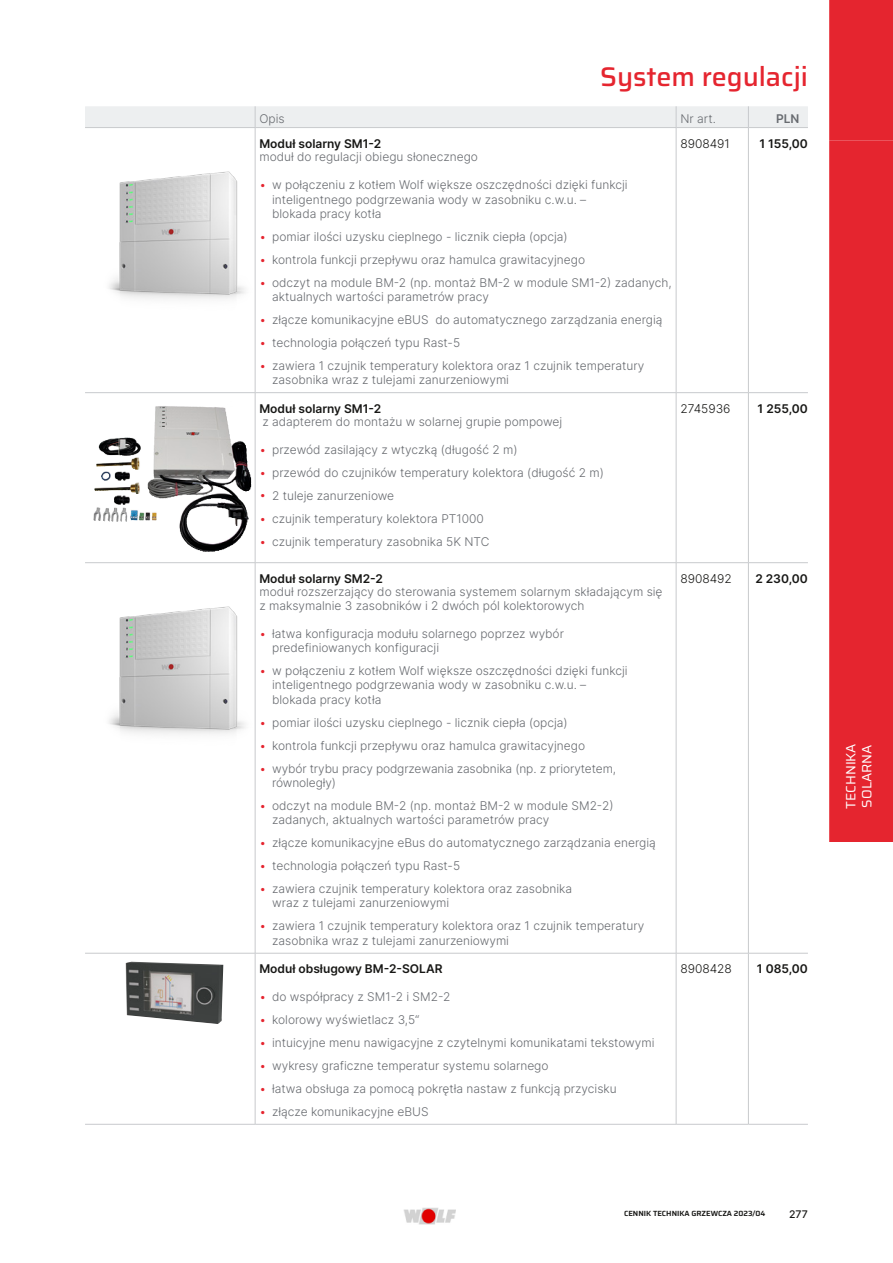
<style>
.page{position:relative;width:893px;height:1263px;background:#fff}
.page>*{position:absolute;margin:0;border:0;box-sizing:border-box;transform-origin:0 0}
.t1{font:500 27px "Saira";color:#e5252f}
.t2{font:13.5px/16.2px "Saira";color:#fff}
.t3{font:300 12px/14.4px "Inter";color:#686b70}
.t4{font:600 12px "Inter";color:#171715}
.t5{font:300 12px "Inter";color:#171715}
.t6{font:600 12px "Inter";color:#686b70}
.t7{font:500 10.5px "Inter";color:#171715}
.t8{font:600 7.5px "Saira";color:#171715}
.s1{color:#e5252f}
</style>
<div class="page">
<img style="left:404px;top:1208px;width:51px;height:16px">
<div style="left:829px;top:0;width:64px;height:842px;background:#e5252f"></div>
<hr style="left:255px;top:393px;width:1px;height:169px;background:#c8cacd">
<hr style="left:676px;top:393px;width:1px;height:169px;background:#c8cacd">
<hr style="left:748px;top:393px;width:1px;height:169px;background:#c8cacd">
<hr style="left:255px;top:953px;width:1px;height:171px;background:#c8cacd">
<hr style="left:676px;top:953px;width:1px;height:171px;background:#c8cacd">
<hr style="left:748px;top:953px;width:1px;height:171px;background:#c8cacd">
<hr style="left:85px;top:1124px;width:170px;height:1px;background:#c8cacd">
<hr style="left:255px;top:1124px;width:421px;height:1px;background:#c8cacd">
<hr style="left:676px;top:1124px;width:72px;height:1px;background:#c8cacd">
<hr style="left:748px;top:1124px;width:60px;height:1px;background:#c8cacd">
<div style="left:85px;top:106px;width:723px;height:21px;background:#edeff0"></div>
<hr style="left:85px;top:127px;width:170px;height:1px;background:#c8cacd">
<hr style="left:255px;top:127px;width:421px;height:1px;background:#c8cacd">
<hr style="left:255px;top:128px;width:1px;height:264px;background:#c8cacd">
<hr style="left:676px;top:127px;width:72px;height:1px;background:#c8cacd">
<hr style="left:676px;top:128px;width:1px;height:264px;background:#c8cacd">
<hr style="left:748px;top:127px;width:60px;height:1px;background:#c8cacd">
<hr style="left:748px;top:128px;width:1px;height:264px;background:#c8cacd">
<hr style="left:85px;top:392px;width:170px;height:1px;background:#c8cacd">
<hr style="left:255px;top:392px;width:421px;height:1px;background:#c8cacd">
<hr style="left:676px;top:392px;width:72px;height:1px;background:#c8cacd">
<hr style="left:748px;top:392px;width:60px;height:1px;background:#c8cacd">
<hr style="left:85px;top:562px;width:170px;height:1px;background:#c8cacd">
<hr style="left:255px;top:562px;width:421px;height:1px;background:#c8cacd">
<hr style="left:255px;top:563px;width:1px;height:390px;background:#c8cacd">
<hr style="left:676px;top:562px;width:72px;height:1px;background:#c8cacd">
<hr style="left:676px;top:563px;width:1px;height:390px;background:#c8cacd">
<hr style="left:748px;top:562px;width:60px;height:1px;background:#c8cacd">
<hr style="left:748px;top:563px;width:1px;height:390px;background:#c8cacd">
<hr style="left:85px;top:953px;width:170px;height:1px;background:#c8cacd">
<hr style="left:255px;top:953px;width:421px;height:1px;background:#c8cacd">
<hr style="left:676px;top:953px;width:72px;height:1px;background:#c8cacd">
<hr style="left:748px;top:953px;width:60px;height:1px;background:#c8cacd">
<img style="left:109px;top:142px;width:147px;height:179px">
<img style="left:153px;top:406px;width:80px;height:51px">
<img style="left:109px;top:578px;width:147px;height:178px">
<img style="left:125px;top:962px;width:98px;height:62px">
<h1 class="t1" style="left:600px;top:55px;width:209px">System regulacji</h1>
<p class="t3" style="left:259px;top:111px;width:27px">Opis</p>
<p class="t3" style="left:680px;top:111px;width:37px">Nr art.</p>
<p class="t6" style="left:776px;top:110px;width:25px">PLN</p>
<p class="t4" style="left:259px;top:135px;width:123px">Moduł solarny SM1-2</p>
<p class="t3" style="left:259px;top:149px;width:220px">moduł do regulacji obiegu słonecznego</p>
<p class="t3" style="left:272px;top:177px;width:357px;text-indent:-13px"><span class="s1">•</span> w połączeniu z kotłem Wolf większe oszczędności dzięki funkcji inteligentnego podgrzewania wody w zasobniku c.w.u. – blokada pracy kotła</p>
<p class="t3" style="left:259px;top:229px;width:310px"><span class="s1">•</span> pomiar ilości uzysku cieplnego - licznik ciepła (opcja)</p>
<p class="t3" style="left:259px;top:252px;width:327px"><span class="s1">•</span> kontrola funkcji przepływu oraz hamulca grawitacyjnego</p>
<p class="t3" style="left:272px;top:275px;width:401px;text-indent:-13px"><span class="s1">•</span> odczyt na module BM-2 (np. montaż BM-2 w module SM1-2) zadanych, aktualnych wartości parametrów pracy</p>
<p class="t3" style="left:259px;top:312px;width:405px"><span class="s1">•</span> złącze komunikacyjne eBUS do automatycznego zarządzania energią</p>
<p class="t3" style="left:259px;top:335px;width:202px"><span class="s1">•</span> technologia połączeń typu Rast-5</p>
<p class="t3" style="left:272px;top:358px;width:374px;text-indent:-13px"><span class="s1">•</span> zawiera 1 czujnik temperatury kolektora oraz 1 czujnik temperatury zasobnika wraz z tulejami zanurzeniowymi</p>
<p class="t5" style="left:680px;top:135px;width:51px">8908491</p>
<p class="t4" style="left:759px;top:135px;width:50px">1 155,00</p>
<p class="t4" style="left:259px;top:400px;width:123px">Moduł solarny SM1-2</p>
<p class="t3" style="left:262px;top:414px;width:301px">z adapterem do montażu w solarnej grupie pompowej</p>
<p class="t3" style="left:259px;top:442px;width:260px"><span class="s1">•</span> przewód zasilający z wtyczką (długość 2 m)</p>
<p class="t3" style="left:259px;top:465px;width:346px"><span class="s1">•</span> przewód do czujników temperatury kolektora (długość 2 m)</p>
<p class="t3" style="left:259px;top:488px;width:136px"><span class="s1">•</span> 2 tuleje zanurzeniowe</p>
<p class="t3" style="left:259px;top:511px;width:226px"><span class="s1">•</span> czujnik temperatury kolektora PT1000</p>
<p class="t3" style="left:259px;top:534px;width:232px"><span class="s1">•</span> czujnik temperatury zasobnika 5K NTC</p>
<p class="t4" style="left:259px;top:570px;width:125px">Moduł solarny SM2-2</p>
<p class="t3" style="left:259px;top:585px;width:405px;line-height:13.5px">moduł rozszerzający do sterowania systemem solarnym składającym się z maksymalnie 3 zasobników i 2 dwóch pól kolektorowych</p>
<p class="t3" style="left:272px;top:626px;width:293px;text-indent:-13px"><span class="s1">•</span> łatwa konfiguracja modułu solarnego poprzez wybór predefiniowanych konfiguracji</p>
<p class="t3" style="left:272px;top:663px;width:357px;text-indent:-13px"><span class="s1">•</span> w połączeniu z kotłem Wolf większe oszczędności dzięki funkcji inteligentnego podgrzewania wody w zasobniku c.w.u. – blokada pracy kotła</p>
<p class="t3" style="left:259px;top:715px;width:310px"><span class="s1">•</span> pomiar ilości uzysku cieplnego - licznik ciepła (opcja)</p>
<p class="t3" style="left:259px;top:738px;width:327px"><span class="s1">•</span> kontrola funkcji przepływu oraz hamulca grawitacyjnego</p>
<p class="t3" style="left:272px;top:761px;width:346px;text-indent:-13px"><span class="s1">•</span> wybór trybu pracy podgrzewania zasobnika (np. z priorytetem, równoległy)</p>
<p class="t3" style="left:272px;top:798px;width:343px;text-indent:-13px"><span class="s1">•</span> odczyt na module BM-2 (np. montaż BM-2 w module SM2-2) zadanych, aktualnych wartości parametrów pracy</p>
<p class="t3" style="left:259px;top:835px;width:398px"><span class="s1">•</span> złącze komunikacyjne eBus do automatycznego zarządzania energią</p>
<p class="t3" style="left:259px;top:858px;width:202px"><span class="s1">•</span> technologia połączeń typu Rast-5</p>
<p class="t3" style="left:272px;top:881px;width:302px;text-indent:-13px"><span class="s1">•</span> zawiera czujnik temperatury kolektora oraz zasobnika wraz z tulejami zanurzeniowymi</p>
<p class="t3" style="left:272px;top:918px;width:374px;text-indent:-13px"><span class="s1">•</span> zawiera 1 czujnik temperatury kolektora oraz 1 czujnik temperatury zasobnika wraz z tulejami zanurzeniowymi</p>
<p class="t4" style="left:259px;top:960px;width:185px">Moduł obsługowy BM-2-SOLAR</p>
<p class="t3" style="left:259px;top:989px;width:192px"><span class="s1">•</span> do współpracy z SM1-2 i SM2-2</p>
<p class="t3" style="left:259px;top:1012px;width:162px"><span class="s1">•</span> kolorowy wyświetlacz 3,5“</p>
<p class="t3" style="left:259px;top:1035px;width:397px"><span class="s1">•</span> intuicyjne menu nawigacyjne z czytelnymi komunikatami tekstowymi</p>
<p class="t3" style="left:259px;top:1058px;width:291px"><span class="s1">•</span> wykresy graficzne temperatur systemu solarnego</p>
<p class="t3" style="left:259px;top:1081px;width:359px"><span class="s1">•</span> łatwa obsługa za pomocą pokrętła nastaw z funkcją przycisku</p>
<p class="t3" style="left:259px;top:1104px;width:171px"><span class="s1">•</span> złącze komunikacyjne eBUS</p>
<p class="t5" style="left:680px;top:400px;width:52px">2745936</p>
<p class="t4" style="left:758px;top:400px;width:52px">1 255,00</p>
<p class="t5" style="left:680px;top:570px;width:53px">8908492</p>
<p class="t4" style="left:755px;top:570px;width:54px">2 230,00</p>
<p class="t5" style="left:680px;top:960px;width:53px">8908428</p>
<p class="t4" style="left:757px;top:960px;width:53px">1 085,00</p>
<p class="t8" style="left:624px;top:1207px;width:143px">CENNIK TECHNIKA GRZEWCZA 2023/04</p>
<p class="t7" style="left:789px;top:1206px;width:20px">277</p>
<p class="t2" style="left:842px;top:809px;width:67px;rotate:-90deg">TECHNIKA<br>SOLARNA</p>
</div>
